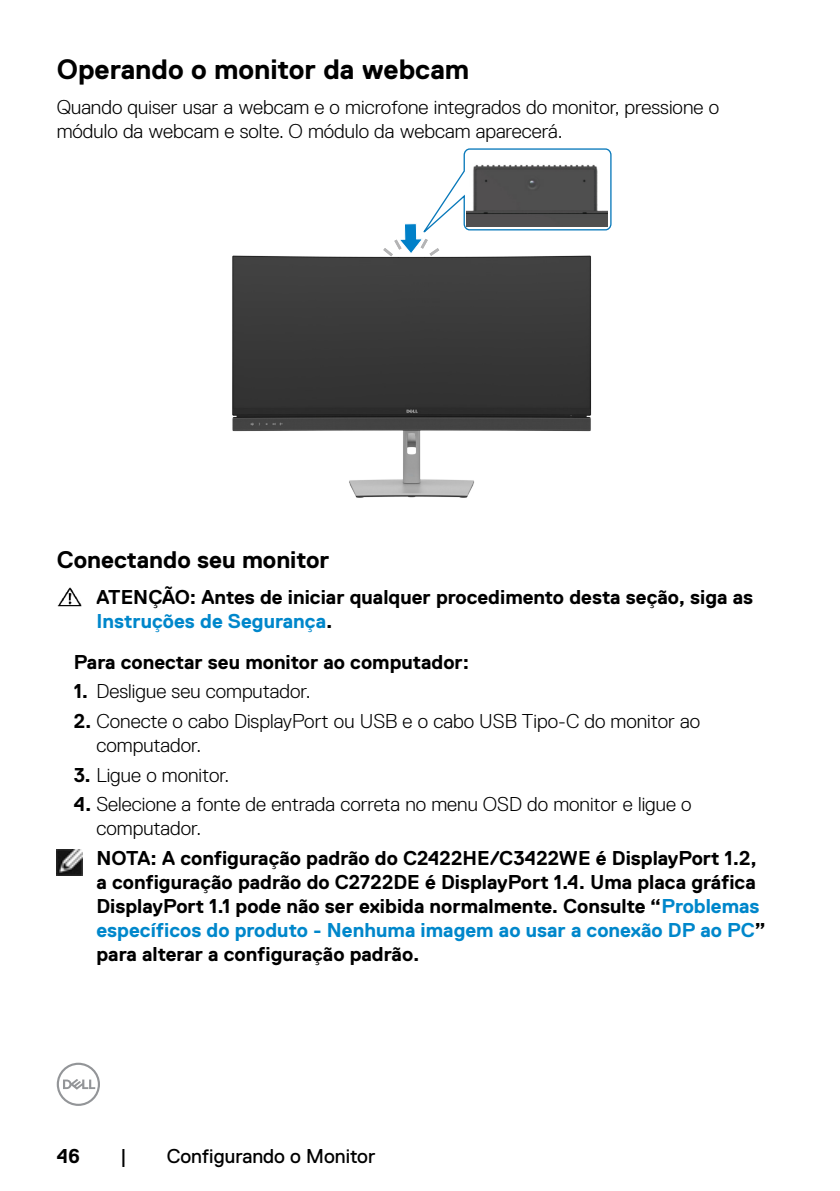
<style>
.page{position:relative;width:840px;height:1191px;background:#fff}
.page>*{position:absolute;margin:0;border:0;box-sizing:border-box;transform-origin:0 0}
.t1{font:700 28px "Dell Replica";color:#000}
.t2{font:700 24px "Dell Replica";color:#000}
.t3{font:700 20px/24px "Dell Replica";color:#000}
.t4{font:300 20px/24px "Dell Replica";color:#000}
.t5{font:20px "Dell Replica";color:#000}
.s1{color:#0087cb}
.s2{font-weight:700}
</style>
<div class="page">
<svg style="left:57px;top:1062px;width:43px;height:44px"></svg>
<img style="left:232px;top:255px;width:360px;height:243px">
<svg style="left:381px;top:148px;width:230px;height:110px"></svg>
<img style="left:57px;top:587px;width:25px;height:20px">
<img style="left:57px;top:849px;width:25px;height:26px">
<h1 class="t1" style="left:57px;top:53px;width:414px">Operando o monitor da webcam</h1>
<p class="t4" style="left:57px;top:95px;width:663px">Quando quiser usar a webcam e o microfone integrados do monitor, pressione o módulo da webcam e solte. O módulo da webcam aparecerá.</p>
<p class="t2" style="left:57px;top:547px;width:274px">Conectando seu monitor</p>
<p class="t3" style="left:96px;top:585px;width:657px">ATENÇÃO: Antes de iniciar qualquer procedimento desta seção, siga as<br><span class="s1">Instruções de Segurança</span>.</p>
<p class="t3" style="left:74px;top:650px;width:396px">Para conectar seu monitor ao computador:</p>
<p class="t4" style="left:74px;top:679px;width:238px"><span class="s2">1.</span> Desligue seu computador.</p>
<p class="t4" style="left:96px;top:709px;width:604px;text-indent:-23px"><span class="s2">2.</span> Conecte o cabo DisplayPort ou USB e o cabo USB Tipo-C do monitor ao computador.</p>
<p class="t4" style="left:74px;top:763px;width:157px"><span class="s2">3.</span> Ligue o monitor.</p>
<p class="t4" style="left:96px;top:792px;width:596px;text-indent:-23px"><span class="s2">4.</span> Selecione a fonte de entrada correta no menu OSD do monitor e ligue o computador.</p>
<p class="t3" style="left:96px;top:846px;width:670px">NOTA: A configuração padrão do C2422HE/C3422WE é DisplayPort 1.2, a configuração padrão do C2722DE é DisplayPort 1.4. Uma placa gráfica DisplayPort 1.1 pode não ser exibida normalmente. Consulte “<span class="s1">Problemas específicos do produto - Nenhuma imagem ao usar a conexão DP ao PC</span>” para alterar a configuração padrão.</p>
<p class="t3" style="left:57px;top:1143px;width:25px">46</p>
<p class="t5" style="left:120px;top:1144px;width:8px">|</p>
<p class="t5" style="left:166px;top:1144px;width:210px">Configurando o Monitor</p>
</div>
